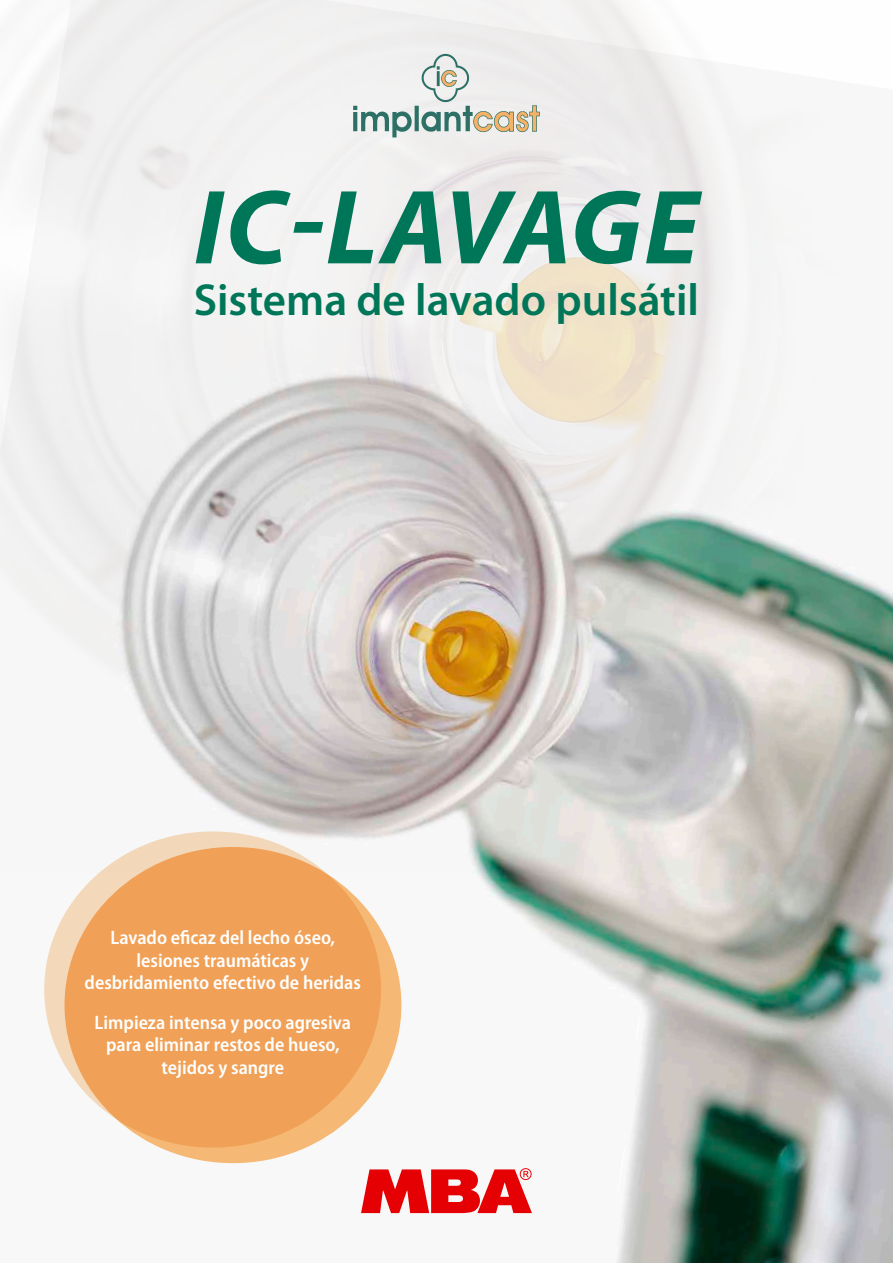
<style>
.page{position:relative;width:893px;height:1263px;background:#fff}
.page>*{position:absolute;margin:0;border:0;box-sizing:border-box;transform-origin:0 0}
.t1{font:italic 700 106.65px "Myriad Pro";letter-spacing:.005em;color:#007658}
.t2{font:600 45px "Myriad Pro";color:#007658}
.t3{font:600 semi-condensed 19.5px/22.5px "Myriad Pro";color:#fff;text-align:center}
</style>
<div class="page">
<img style="left:0;top:0;width:893px;height:1263px">
<div style="left:65px;top:847px;width:336px;height:316px;background:#f5b975;border-radius:50%"></div>
<svg style="left:44px;top:831px;width:337px;height:317px;background:#f0a660"></svg>
<svg style="left:361px;top:1168px;width:171px;height:45px"></svg>
<svg style="left:353px;top:54px;width:187px;height:83px"></svg>
<h1 class="t1" style="left:194px;top:158px;width:507px">IC-LAVAGE</h1>
<h2 class="t2" style="left:194px;top:271px;width:507px">Sistema de lavado pulsátil</h2>
<p class="t3" style="left:85px;top:926px;width:278px">Lavado eficaz del lecho óseo, lesiones traumáticas y desbridamiento efectivo de heridas</p>
<p class="t3" style="left:95px;top:1010px;width:258px">Limpieza intensa y poco agresiva para eliminar restos de hueso, tejidos y sangre</p>
</div>
